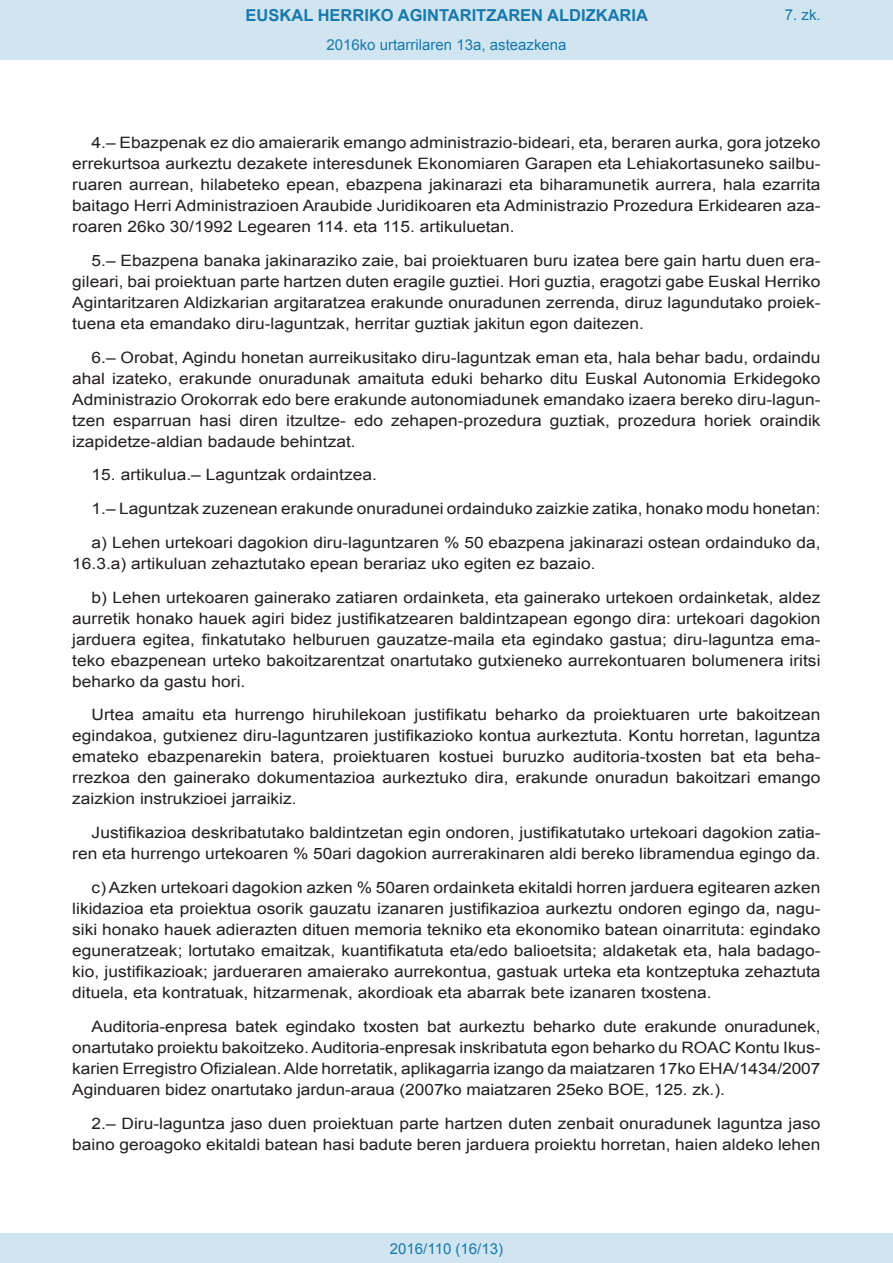
<style>
.page{position:relative;width:893px;height:1263px;background:#fff}
.page>*{position:absolute;margin:0;border:0;box-sizing:border-box;transform-origin:0 0}
.t1{font:700 16.5px "Arial";color:#1879ad}
.BOPVDetalle{font:15.6px/21px "Arial";color:#231f20;text-align:justify;scale:1.11 1}
.Paginacion_Centro{font:15px "Arial";color:#1879ad}
</style>
<div class="page">
<div style="left:0;top:0;width:893px;height:60px;background:#d0e5f0"></div>
<div style="left:0;top:1233px;width:893px;height:30px;background:#d0e5f0"></div>
<p class="t1" style="left:246px;top:4px;width:404px">EUSKAL HERRIKO AGINTARITZAREN ALDIZKARIA</p>
<p class="Paginacion_Centro" style="left:326px;top:35px;width:242px">2016ko urtarrilaren 13a, asteazkena</p>
<p class="Paginacion_Centro" style="left:785px;top:5px;width:37px">7. zk.</p>
<p class="BOPVDetalle" style="left:72px;top:132px;width:676px;text-indent:19px">4.– Ebazpenak ez dio amaierarik emango administrazio-bideari, eta, beraren aurka, gora jotzeko errekurtsoa aurkeztu dezakete interesdunek Ekonomiaren Garapen eta Lehiakortasuneko sailbu&shy;ruaren aurrean, hilabeteko epean, ebazpena jakinarazi eta biharamunetik aurrera, hala ezarrita baitago Herri Administrazioen Araubide Juridikoaren eta Administrazio Prozedura Erkidearen aza&shy;roaren 26ko 30/1992 Legearen 114. eta 115. artikuluetan.</p>
<p class="BOPVDetalle" style="left:72px;top:250px;width:676px;text-indent:19px">5.– Ebazpena banaka jakinaraziko zaie, bai proiektuaren buru izatea bere gain hartu duen era&shy;gileari, bai proiektuan parte hartzen duten eragile guztiei. Hori guztia, eragotzi gabe Euskal Herriko Agintaritzaren Aldizkarian argitaratzea erakunde onuradunen zerrenda, diruz lagundutako proiek&shy;tuena eta emandako diru-laguntzak, herritar guztiak jakitun egon daitezen.</p>
<p class="BOPVDetalle" style="left:72px;top:347px;width:676px;text-indent:19px">6.– Orobat, Agindu honetan aurreikusitako diru-laguntzak eman eta, hala behar badu, ordaindu ahal izateko, erakunde onuradunak amaituta eduki beharko ditu Euskal Autonomia Erkidegoko Administrazio Orokorrak edo bere erakunde autonomiadunek emandako izaera bereko diru-lagun&shy;tzen esparruan hasi diren itzultze- edo zehapen-prozedura guztiak, prozedura horiek oraindik izapidetze-aldian badaude behintzat.</p>
<p class="BOPVDetalle" style="left:92px;top:465px;width:259px">15. artikulua.– Laguntzak ordaintzea.</p>
<p class="BOPVDetalle" style="left:92px;top:498px;width:658px">1.– Laguntzak zuzenean erakunde onuradunei ordainduko zaizkie zatika, honako modu honetan:</p>
<p class="BOPVDetalle" style="left:72px;top:532px;width:676px;text-indent:19px">a) Lehen urtekoari dagokion diru-laguntzaren % 50 ebazpena jakinarazi ostean ordainduko da,<br>16.3.a) artikuluan zehaztutako epean berariaz uko egiten ez bazaio.</p>
<p class="BOPVDetalle" style="left:72px;top:587px;width:676px;text-indent:19px">b) Lehen urtekoaren gainerako zatiaren ordainketa, eta gainerako urtekoen ordainketak, aldez aurretik honako hauek agiri bidez justifikatzearen baldintzapean egongo dira: urtekoari dagokion jarduera egitea, finkatutako helburuen gauzatze-maila eta egindako gastua; diru-laguntza ema&shy;teko ebazpenean urteko bakoitzarentzat onartutako gutxieneko aurrekontuaren bolumenera iritsi beharko da gastu hori.</p>
<p class="BOPVDetalle" style="left:72px;top:705px;width:676px;text-indent:19px">Urtea amaitu eta hurrengo hiruhilekoan justifikatu beharko da proiektuaren urte bakoitzean egindakoa, gutxienez diru-laguntzaren justifikazioko kontua aurkeztuta. Kontu horretan, laguntza emateko ebazpenarekin batera, proiektuaren kostuei buruzko auditoria-txosten bat eta beha&shy;rrezkoa den gainerako dokumentazioa aurkeztuko dira, erakunde onuradun bakoitzari emango zaizkion instrukzioei jarraikiz.</p>
<p class="BOPVDetalle" style="left:72px;top:822px;width:676px;text-align:right">Justifikazioa deskribatutako baldintzetan egin ondoren, justifikatutako urtekoari dagokion zatia&shy;ren eta hurrengo urtekoaren % 50ari dagokion aurrerakinaren aldi bereko libramendua egingo da.</p>
<p class="BOPVDetalle" style="left:72px;top:877px;width:676px;text-indent:19px">c) Azken urtekoari dagokion azken % 50aren ordainketa ekitaldi horren jarduera egitearen azken likidazioa eta proiektua osorik gauzatu izanaren justifikazioa aurkeztu ondoren egingo da, nagu&shy;siki honako hauek adierazten dituen memoria tekniko eta ekonomiko batean oinarrituta: egindako eguneratzeak; lortutako emaitzak, kuantifikatuta eta/edo balioetsita; aldaketak eta, hala badago&shy;kio, justifikazioak; jardueraren amaierako aurrekontua, gastuak urteka eta kontzeptuka zehaztuta dituela, eta kontratuak, hitzarmenak, akordioak eta abarrak bete izanaren txostena.</p>
<p class="BOPVDetalle" style="left:72px;top:1016px;width:676px;text-indent:19px">Auditoria-enpresa batek egindako txosten bat aurkeztu beharko dute erakunde onuradunek, onartutako proiektu bakoitzeko. Auditoria-enpresak inskribatuta egon beharko du ROAC Kontu Ikus&shy;karien Erregistro Ofizialean. Alde horretatik, aplikagarria izango da maiatzaren 17ko EHA/1434/2007<br>Aginduaren bidez onartutako jardun-araua (2007ko maiatzaren 25eko BOE, 125. zk.).</p>
<p class="BOPVDetalle" style="left:72px;top:1113px;width:676px;text-align:right">2.– Diru-laguntza jaso duen proiektuan parte hartzen duten zenbait onuradunek laguntza jaso baino geroagoko ekitaldi batean hasi badute beren jarduera proiektu horretan, haien aldeko lehen</p>
<p class="Paginacion_Centro" style="left:390px;top:1238px;width:115px">2016/110 (16/13)</p>
</div>
